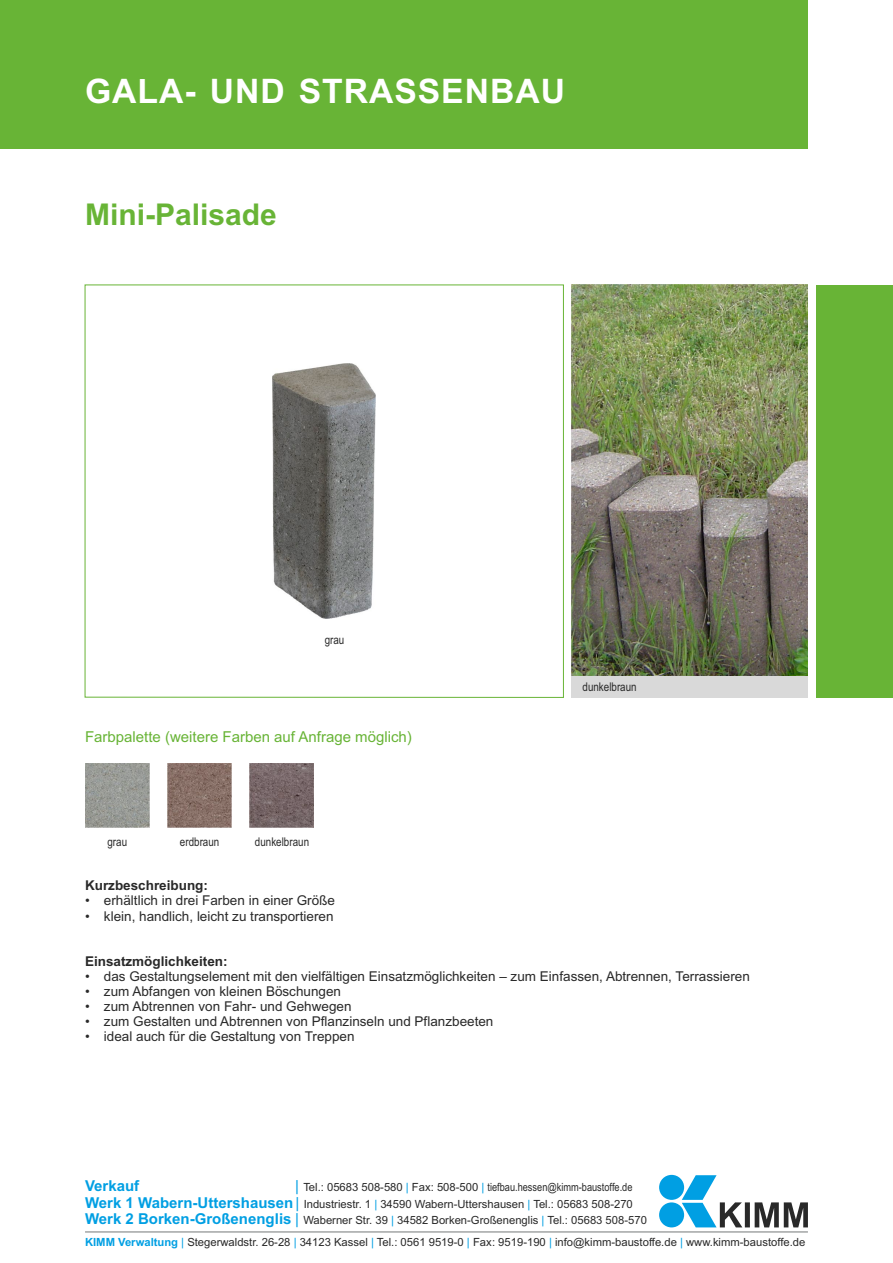
<style>
.page{position:relative;width:893px;height:1263px;background:#fff}
.page>*{position:absolute;margin:0;border:0;box-sizing:border-box;transform-origin:0 0}
.t1{font:700 33.75px "Arial";letter-spacing:.03em;color:#fff}
.t2{font:700 30px "Arial";color:#68b436}
.t3{font:700 15px/16.8px "Arial";color:#009fe3}
.t4{font:15px "Arial";color:#68b436}
.t5{font:15px "Arial";color:#009fe3}
.t6{font:13.5px "Arial";color:#292929}
.t7{font:700 13.5px "Arial";color:#292929}
.t8{font:12px "Arial Narrow";color:#292929}
.t9{font:11.25px/16.8px "Arial";color:#292929}
.t10{font:11.25px "Arial Narrow";color:#292929}
.t11{font:11.25px "Arial";color:#009fe3}
.s1{font-weight:400}
.s2{font-family:"Arial"}
.s3{font-weight:700;color:#009fe3}
.s4{color:#009fe3}
</style>
<div class="page">
<div style="left:0;top:0;width:808px;height:149px;background:#68b436"></div>
<img style="left:572px;top:285px;width:236px;height:391px">
<svg style="left:84px;top:284px;width:480px;height:414px"></svg>
<div style="left:816px;top:285px;width:77px;height:412px;background:#68b436"></div>
<div style="left:572px;top:676px;width:236px;height:21px;background:#d9d9d9"></div>
<img style="left:167px;top:764px;width:65px;height:64px">
<img style="left:250px;top:764px;width:64px;height:64px">
<img style="left:85px;top:764px;width:64px;height:64px">
<hr style="left:85px;top:1231px;width:723px;height:1px;background:#757878">
<div style="left:659px;top:1175px;width:25px;height:25px;background:#009fe3;border-radius:50%"></div>
<div style="left:659px;top:1202px;width:25px;height:25px;background:#009fe3;border-radius:50%"></div>
<svg style="left:682px;top:1175px;width:126px;height:52px"></svg>
<h1 class="t1" style="left:85px;top:78px;width:481px">GALA- UND STRASSENBAU</h1>
<h2 class="t2" style="left:85px;top:203px;width:193px">Mini-Palisade</h2>
<p class="t8" style="left:325px;top:635px;width:21px">grau</p>
<p class="t4" style="left:85px;top:731px;width:328px">Farbpalette (weitere Farben auf Anfrage möglich)</p>
<p class="t8" style="left:107px;top:837px;width:21px">grau</p>
<p class="t8" style="left:180px;top:837px;width:41px">erdbraun</p>
<p class="t8" style="left:255px;top:837px;width:56px">dunkelbraun</p>
<p class="t8" style="left:583px;top:682px;width:56px">dunkelbraun</p>
<p class="t7" style="left:85px;top:880px;width:125px">Kurzbeschreibung:</p>
<p class="t6" style="left:85px;top:896px;width:251px">• erhältlich in drei Farben in einer Größe</p>
<p class="t6" style="left:85px;top:911px;width:250px">• klein, handlich, leicht zu transportieren</p>
<p class="t7" style="left:85px;top:956px;width:144px">Einsatzmöglichkeiten:</p>
<p class="t6" style="left:85px;top:971px;width:666px">• das Gestaltungselement mit den vielfältigen Einsatzmöglichkeiten – zum Einfassen, Abtrennen, Terrassieren</p>
<p class="t6" style="left:85px;top:986px;width:258px">• zum Abfangen von kleinen Böschungen</p>
<p class="t6" style="left:85px;top:1001px;width:268px">• zum Abtrennen von Fahr- und Gehwegen</p>
<p class="t6" style="left:85px;top:1016px;width:410px">• zum Gestalten und Abtrennen von Pflanzinseln und Pflanzbeeten</p>
<p class="t6" style="left:85px;top:1031px;width:271px">• ideal auch für die Gestaltung von Treppen</p>
<p class="t3" style="left:85px;top:1178px;width:216px">Verkauf<br>Werk 1 Wabern-Uttershausen<span class="s1">|<br></span>Werk 2 Borken-Großenenglis <span class="s1">|</span></p>
<p class="t5" style="left:295px;top:1180px;width:5px">|</p>
<p class="t11" style="left:406px;top:1182px;width:4px">|</p>
<p class="t11" style="left:481px;top:1182px;width:4px">|</p>
<p class="t10" style="left:303px;top:1182px;width:331px"><span class="s2">Tel.: 05683 508-580 Fax: 508-500</span> tiefbau.hessen@kimm-baustoffe.de</p>
<p class="t9" style="left:303px;top:1196px;width:345px">Industriestr. 1 34590 Wabern-Uttershausen Tel.: 05683 508-270<br>Waberner Str. 39 34582 Borken-Großenenglis Tel.: 05683 508-570</p>
<p class="t11" style="left:374px;top:1199px;width:4px">|</p>
<p class="t11" style="left:528px;top:1199px;width:4px">|</p>
<p class="t11" style="left:391px;top:1216px;width:4px">|</p>
<p class="t11" style="left:542px;top:1216px;width:4px">|</p>
<p class="t9" style="left:85px;top:1234px;width:722px"><span class="s3">KIMM Verwaltung</span> <span class="s4">|</span> Stegerwaldstr. 26-28 <span class="s4">|</span> 34123 Kassel <span class="s4">|</span> Tel.: 0561 9519-0 <span class="s4">|</span> Fax: 9519-190 <span class="s4">|</span> info@kimm-baustoffe.de <span class="s4">|</span> www.kimm-baustoffe.de</p>
</div>
